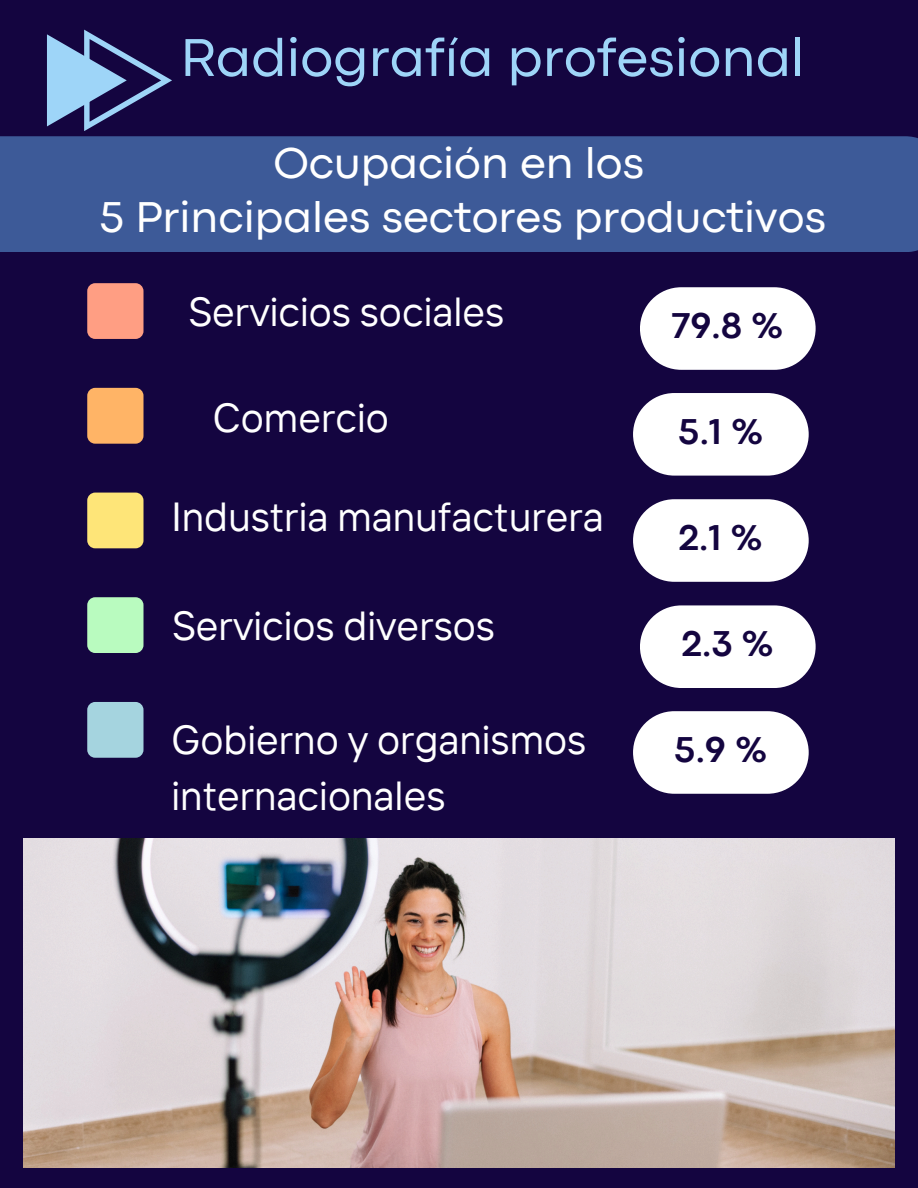
<style>
.page{position:relative;width:918px;height:1188px;background:#140540}
.page>*{position:absolute;margin:0;border:0;box-sizing:border-box;transform-origin:0 0}
.t1{font:55.5px "Codec Pro";color:#9ed5f8}
.t2{font:45px "Codec Pro";color:#fff}
.t3{font:40.5px/56.2px "TT Interphases";color:#fff}
.t4{font:700 37.5px "Codec Pro";color:#140540}
</style>
<div class="page">
<div style="left:0;top:136px;width:918px;height:116px;background:#3d5a98"></div>
<div style="left:87px;top:283px;width:57px;height:56px;background:#ff9e83;border-radius:8px"></div>
<div style="left:87px;top:388px;width:57px;height:56px;background:#ffb466;border-radius:8px"></div>
<div style="left:87px;top:493px;width:57px;height:55px;background:#fee578;border-radius:8px"></div>
<div style="left:87px;top:597px;width:57px;height:56px;background:#b9fbbf;border-radius:8px"></div>
<div style="left:87px;top:702px;width:57px;height:56px;background:#a5d4df;border-radius:8px"></div>
<img style="left:23px;top:839px;width:872px;height:329px">
<svg style="left:47px;top:30px;width:125px;height:101px"></svg>
<div style="left:640px;top:287px;width:176px;height:83px;background:#fff;border-radius:41px"></div>
<div style="left:640px;top:605px;width:176px;height:83px;background:#fff;border-radius:41px"></div>
<div style="left:633px;top:711px;width:176px;height:83px;background:#fff;border-radius:41px"></div>
<div style="left:633px;top:499px;width:176px;height:83px;background:#fff;border-radius:41px"></div>
<div style="left:633px;top:393px;width:176px;height:83px;background:#fff;border-radius:41px"></div>
<h2 class="t1" style="left:180px;top:38px;width:626px">Radiografía profesional</h2>
<p class="t2" style="left:273px;top:148px;width:372px">Ocupación en los</p>
<h2 class="t2" style="left:99px;top:202px;width:729px">5 Principales sectores productivos</h2>
<h2 class="t3" style="left:188px;top:283px;width:317px">Servicios sociales</h2>
<h2 class="t3" style="left:213px;top:388px;width:177px">Comercio</h2>
<h2 class="t3" style="left:172px;top:488px;width:434px">Industria manufacturera</h2>
<p class="t3" style="left:172px;top:597px;width:324px">Servicios diversos</p>
<p class="t3" style="left:172px;top:710px;width:416px">Gobierno y organismos internacionales</p>
<h1 class="t4" style="left:672px;top:312px;width:114px">79.8 %</h1>
<p class="t4" style="left:678px;top:418px;width:87px">5.1 %</p>
<h2 class="t4" style="left:678px;top:524px;width:87px">2.1 %</h2>
<h2 class="t4" style="left:681px;top:630px;width:94px">2.3 %</h2>
<p class="t4" style="left:674px;top:736px;width:95px">5.9 %</p>
</div>
